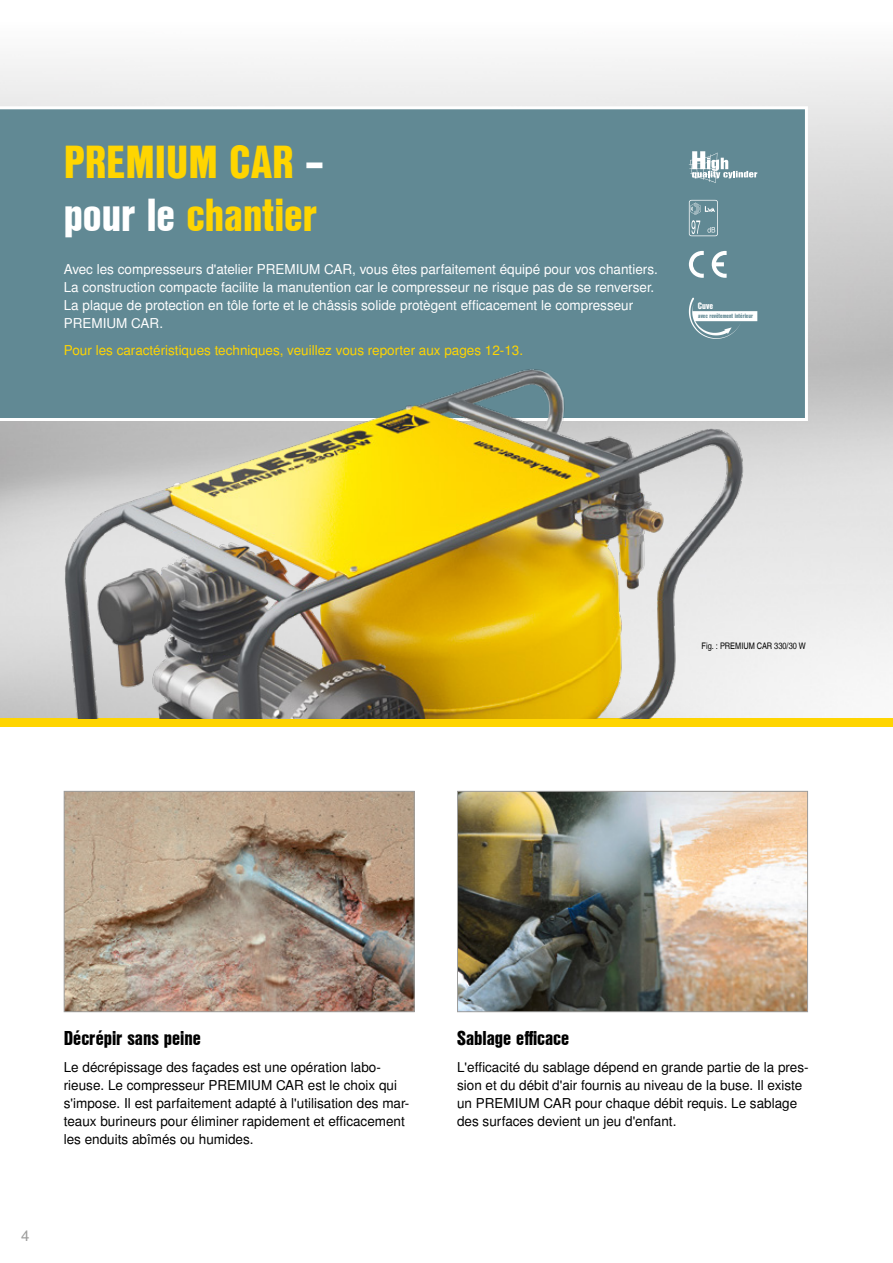
<style>
.page{position:relative;width:893px;height:1263px;background:#fff}
.page>*{position:absolute;margin:0;border:0;box-sizing:border-box;transform-origin:0 0}
.t1{font:45px/52.5px "Nimbus San L Bla Con";color:#ffd500}
.t2{font:19.5px "Nimbus San L Bla Con";color:#000}
.t3{font:15px "Nimbus San L";color:#9d9d9c}
.t4{font:13.5px/18px "Nimbus San L";color:#000}
.t5{font:13.5px/18px "Nimbus San L";color:#fff}
.t6{font:13.5px "Nimbus San L";color:#ffd500}
.t7{font:9px "Nimbus San L Reg Con";color:#000}
.t8{font:9px "Nimbus San L Bla Con";color:#fff}
.t9{font:6px "Nimbus San L Bla Con";color:#618994}
.s1{color:#fff}
</style>
<div class="page">
<div style="left:0;top:719px;width:893px;height:8px;background:#ffd500"></div>
<img style="left:66px;top:793px;width:347px;height:217px">
<div style="left:64px;top:791px;width:351px;height:221px;border:1px solid #9d9d9c"></div>
<img style="left:459px;top:793px;width:347px;height:217px">
<div style="left:457px;top:791px;width:351px;height:221px;border:1px solid #9d9d9c"></div>
<div style="left:0;top:106px;width:808px;height:230px;background:#618994"></div>
<svg style="left:689px;top:251px;width:15px;height:27px"></svg>
<svg style="left:712px;top:251px;width:15px;height:27px"></svg>
<svg style="left:689px;top:200px;width:29px;height:36px"></svg>
<svg style="left:689px;top:151px;width:68px;height:32px"></svg>
<img style="left:0;top:336px;width:893px;height:383px">
<svg style="left:689px;top:298px;width:68px;height:41px"></svg>
<h1 class="t1" style="left:64px;top:134px;width:262px">PREMIUM CAR <span class="s1">– pour le</span> chantier</h1>
<p class="t5" style="left:64px;top:261px;width:596px">Avec les compresseurs d'atelier PREMIUM CAR, vous êtes parfaitement équipé pour vos chantiers.<br>La construction compacte facilite la manutention car le compresseur ne risque pas de se renverser.<br>La plaque de protection en tôle forte et le châssis solide protègent efficacement le compresseur PREMIUM CAR.</p>
<p class="t6" style="left:64px;top:342px;width:461px">Pour les caractéristiques techniques, veuillez vous reporter aux pages 12-13.</p>
<p class="t8" style="left:698px;top:299px;width:17px">Cuve</p>
<p class="t9" style="left:698px;top:311px;width:56px">avec revêtement intérieur</p>
<p class="t7" style="left:702px;top:641px;width:106px">Fig. : PREMIUM CAR 330/30 W</p>
<p class="t3" style="left:21px;top:1226px;width:10px">4</p>
<h2 class="t2" style="left:64px;top:1024px;width:139px">Décrépir sans peine</h2>
<p class="t4" style="left:64px;top:1059px;width:347px">Le décrépissage des façades est une opération labo&shy;rieuse. Le compresseur PREMIUM CAR est le choix qui s'impose. Il est parfaitement adapté à l'utilisation des mar&shy;teaux burineurs pour éliminer rapidement et efficacement les enduits abîmés ou humides.</p>
<h2 class="t2" style="left:457px;top:1024px;width:114px">Sablage efficace</h2>
<p class="t4" style="left:457px;top:1059px;width:353px">L'efficacité du sablage dépend en grande partie de la pres&shy;sion et du débit d'air fournis au niveau de la buse. Il existe un PREMIUM CAR pour chaque débit requis. Le sablage des surfaces devient un jeu d'enfant.</p>
</div>
